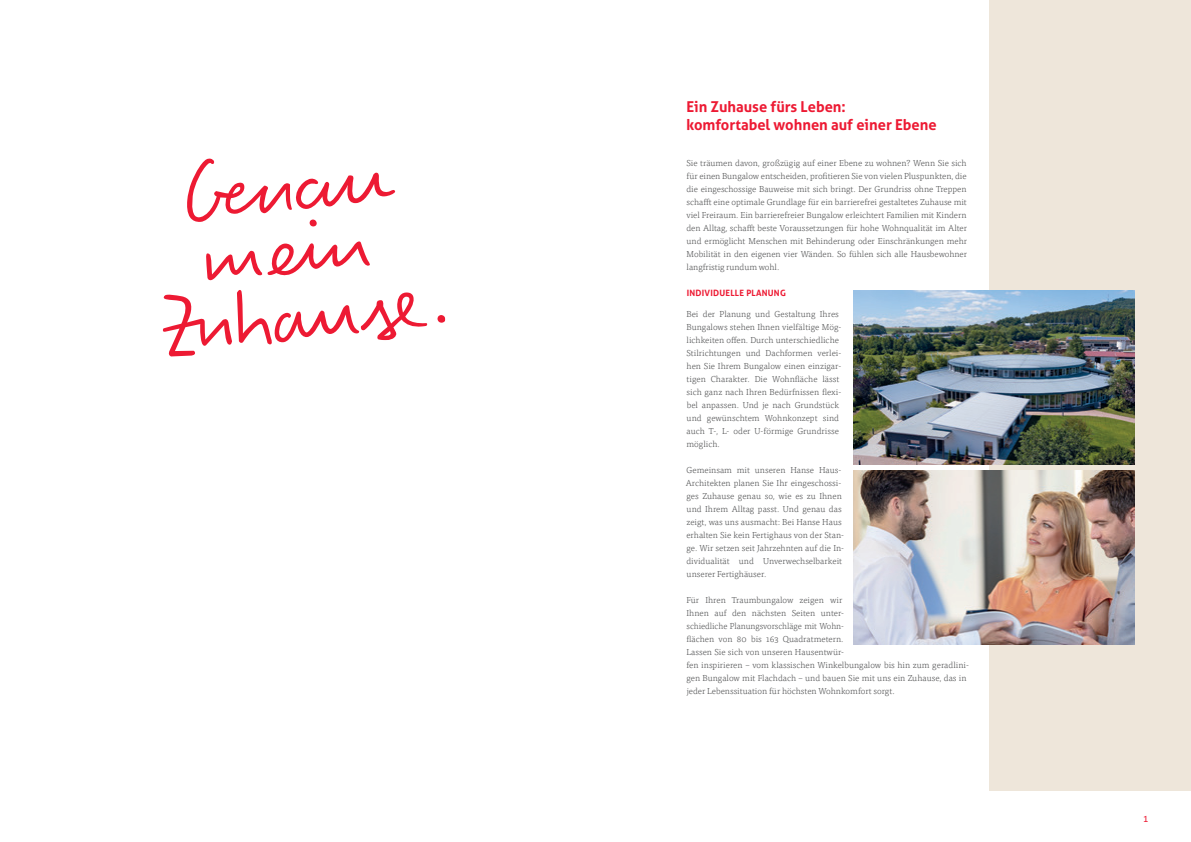
<style>
.page{position:relative;width:1191px;height:842px;background:#fff}
.page>*{position:absolute;margin:0;border:0;box-sizing:border-box;transform-origin:0 0}
.t1{font:700 15px/18px "Aller";color:#ed1a33}
.t2{font:300 8.7px/13px "Tisa Pro";color:#4b4c4d}
.t3{font:700 8.7px "Aller";letter-spacing:.025em;color:#ed1a33}
.t4{font:8.7px "Aller";color:#ed1a33}
</style>
<div class="page">
<svg style="left:187px;top:158px;width:208px;height:123px"></svg>
<svg style="left:162px;top:290px;width:283px;height:66px"></svg>
<div style="left:989px;top:0;width:202px;height:790px;background:#eee6da"></div>
<img style="left:853px;top:290px;width:281px;height:174px">
<img style="left:853px;top:470px;width:281px;height:174px">
<h1 class="t1" style="left:686px;top:98px;width:252px">Ein Zuhause fürs Leben:<br>komfortabel wohnen auf einer Ebene</h1>
<p class="t2" style="left:686px;top:156px;width:282px;text-align:justify">Sie träumen davon, großzügig auf einer Ebene zu wohnen? Wenn Sie sich für einen Bungalow entscheiden, profitieren Sie von vielen Pluspunkten, die die eingeschossige Bauweise mit sich bringt. Der Grundriss ohne Treppen schafft eine optimale Grundlage für ein barrierefrei gestaltetes Zuhause mit viel Freiraum. Ein barrierefreier Bungalow erleichtert Familien mit Kindern den Alltag, schafft beste Voraussetzungen für hohe Wohnqualität im Alter und ermöglicht Menschen mit Behinderung oder Einschränkungen mehr Mobilität in den eigenen vier Wänden. So fühlen sich alle Hausbewohner langfristig rundum wohl.</p>
<p class="t3" style="left:687px;top:287px;width:100px">INDIVIDUELLE PLANUNG</p>
<p class="t2" style="left:686px;top:307px;width:156px">Bei der Planung und Gestaltung Ihres Bungalows stehen Ihnen vielfältige Mög&shy;lichkeiten offen. Durch unterschiedliche Stilrichtungen und Dachformen verlei&shy;hen Sie Ihrem Bungalow einen einzigar&shy;tigen Charakter. Die Wohnfläche lässt sich ganz nach Ihren Bedürfnissen flexi&shy;bel anpassen. Und je nach Grundstück und gewünschtem Wohnkonzept sind auch T-, L- oder U-förmige Grundrisse möglich.</p>
<p class="t2" style="left:685px;top:463px;width:160px">Gemeinsam mit unseren Hanse Haus-Architekten planen Sie Ihr eingeschossi&shy;ges Zuhause genau so, wie es zu Ihnen und Ihrem Alltag passt. Und genau das zeigt, was uns ausmacht: Bei Hanse Haus erhalten Sie kein Fertighaus von der Stan&shy;ge. Wir setzen seit Jahrzehnten auf die In&shy;dividualität und Unverwechselbarkeit unserer Fertighäuser.</p>
<p class="t2" style="left:686px;top:593px;width:284px">Für Ihren Traumbungalow zeigen wir<br>Ihnen auf den nächsten Seiten unter-<br>schiedliche Planungsvorschläge mit Wohn-<br>flächen von 80 bis 163 Quadratmetern.<br>Lassen Sie sich von unseren Hausentwür-<br>fen inspirieren – vom klassischen Winkelbungalow bis hin zum geradlini&shy;gen Bungalow mit Flachdach – und bauen Sie mit uns ein Zuhause, das in jeder Lebenssituation für höchsten Wohnkomfort sorgt.</p>
<p class="t4" style="left:1143px;top:814px;width:7px">1</p>
</div>
